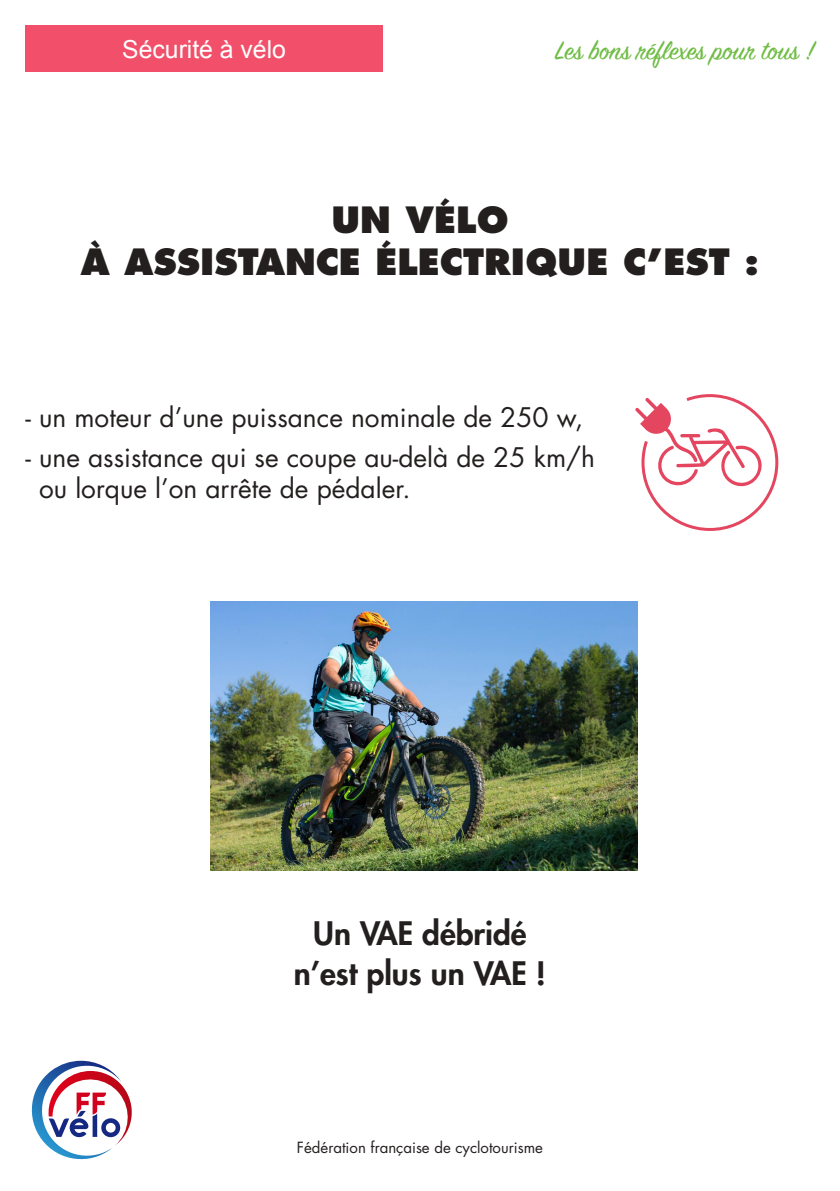
<style>
.page{position:relative;width:840px;height:1191px;background:#fff}
.page>*{position:absolute;margin:0;border:0;box-sizing:border-box;transform-origin:0 0}
.t1{font:800 35.25px/42.3px "Futura";color:#241f1f;text-align:center}
.t2{font:800 31.5px/39.9px "Futura";color:#241f1f;text-align:center}
.t3{font:29.25px "Sign Painter House Script";color:#70bd45}
.t4{font:26.25px/31.5px "Futura";color:#241f1f}
.t5{font:24.75px "Arial";color:#fff}
.t6{font:15px "Futura";color:#241f1f}
</style>
<div class="page">
<div style="left:26px;top:26px;width:357px;height:46px;background:#f2506a"></div>
<svg style="left:635px;top:394px;width:144px;height:137px"></svg>
<svg style="left:31px;top:1060px;width:101px;height:100px"></svg>
<img style="left:210px;top:601px;width:428px;height:270px">
<p class="t5" style="left:122px;top:33px;width:165px">Sécurité à vélo</p>
<p class="t3" style="left:555px;top:32px;width:261px">Les bons réflexes pour tous !</p>
<h1 class="t1" style="left:81px;top:199px;width:680px">UN VÉLO<br>À ASSISTANCE ÉLECTRIQUE C’EST :</h1>
<p class="t4" style="left:26px;top:401px;width:559px">- un moteur d’une puissance nominale de 250 w,</p>
<p class="t4" style="left:39px;top:441px;width:557px;text-indent:-14px">- une assistance qui se coupe au-delà de 25 km/h ou lorque l’on arrête de pédaler.</p>
<p class="t2" style="left:294px;top:912px;width:254px">Un VAE débridé n’est plus un VAE !</p>
<p class="t6" style="left:297px;top:1136px;width:247px">Fédération française de cyclotourisme</p>
</div>
